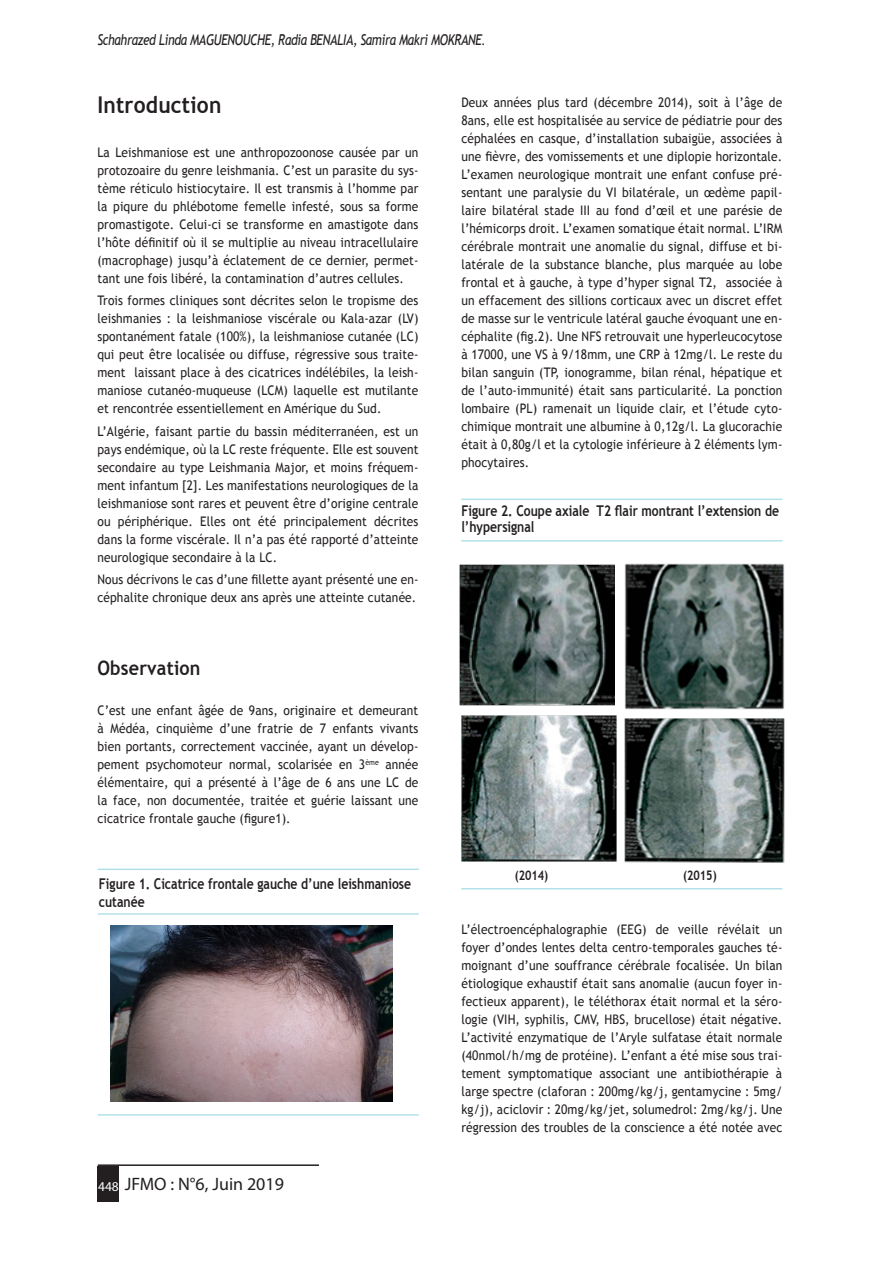
<style>
.page{position:relative;width:893px;height:1263px;background:#fff}
.page>*{position:absolute;margin:0;border:0;box-sizing:border-box;transform-origin:0 0}
.t1{font:700 23.1px "Trebuchet MS";letter-spacing:.01em;color:#231f20;scale:.91 1}
.t2{font:700 19.8px "Trebuchet MS";letter-spacing:.01em;color:#231f20;scale:.91 1}
.t3{font:18px "Myriad Pro";color:#231f20}
.t4{font:700 14.85px/18px "Trebuchet MS";color:#231f20;scale:.82 1}
.t5{font:italic 14.85px "Trebuchet MS";letter-spacing:-.03em;color:#231f20;scale:.82 1}
.t6{font:13.2px/18px "Trebuchet MS";letter-spacing:.01em;color:#231f20;text-align:justify;scale:.91 1}
.t7{font:700 13.2px "Trebuchet MS";color:#231f20;scale:.83 1}
.s1{font-family:"Myriad Pro";font-style:normal}
.s2{font-size:13.5px;color:#fff}
</style>
<div class="page">
<div style="left:98px;top:1166px;width:21px;height:36px;background:#231f20"></div>
<hr style="left:98px;top:1164px;width:221px;height:2px;background:#231f20">
<img style="left:110px;top:925px;width:282px;height:177px">
<hr style="left:461px;top:499px;width:321px;height:1px;background:#b3e1e9">
<hr style="left:98px;top:868px;width:321px;height:2px;background:#b3e1e9">
<hr style="left:98px;top:913px;width:321px;height:2px;background:#b3e1e9">
<hr style="left:98px;top:1114px;width:321px;height:2px;background:#b3e1e9">
<img style="left:459px;top:564px;width:156px;height:142px">
<img style="left:461px;top:715px;width:156px;height:147px">
<img style="left:624px;top:563px;width:161px;height:147px">
<img style="left:624px;top:718px;width:161px;height:145px">
<hr style="left:461px;top:540px;width:321px;height:2px;background:#b3e1e9">
<hr style="left:461px;top:888px;width:321px;height:1px;background:#b3e1e9">
<p class="t5" style="left:97px;top:31px;width:474px">Schahrazed Linda MAGUENOUCHE, Radia BENALIA, Samira Makri MOKRANE<span class="s1">.</span></p>
<p class="t1" style="left:97px;top:90px;width:138px">Introduction</p>
<p class="t6" style="left:97px;top:144px;width:354px">La Leishmaniose est une anthropozoonose causée par un protozoaire du genre leishmania. C’est un parasite du sys&shy;tème réticulo histiocytaire. Il est transmis à l’homme par la piqure du phlébotome femelle infesté, sous sa forme promastigote. Celui-ci se transforme en amastigote dans l’hôte définitif où il se multiplie au niveau intracellulaire (macrophage) jusqu’à éclatement de ce dernier, permet&shy;tant une fois libéré, la contamination d’autres cellules.</p>
<p class="t6" style="left:97px;top:292px;width:354px">Trois formes cliniques sont décrites selon le tropisme des leishmanies : la leishmaniose viscérale ou Kala-azar (LV) spontanément fatale (100%), la leishmaniose cutanée (LC) qui peut être localisée ou diffuse, régressive sous traite&shy;ment laissant place à des cicatrices indélébiles, la leish&shy;maniose cutanéo-muqueuse (LCM) laquelle est mutilante et rencontrée essentiellement en Amérique du Sud.</p>
<p class="t6" style="left:97px;top:422px;width:354px">L’Algérie, faisant partie du bassin méditerranéen, est un pays endémique, où la LC reste fréquente. Elle est souvent secondaire au type Leishmania Major, et moins fréquem&shy;ment infantum [2]. Les manifestations neurologiques de la leishmaniose sont rares et peuvent être d’origine centrale ou périphérique. Elles ont été principalement décrites dans la forme viscérale. Il n’a pas été rapporté d’atteinte neurologique secondaire à la LC.</p>
<p class="t6" style="left:97px;top:570px;width:354px">Nous décrivons le cas d’une fillette ayant présenté une en&shy;céphalite chronique deux ans après une atteinte cutanée.</p>
<p class="t2" style="left:97px;top:655px;width:115px">Observation</p>
<p class="t6" style="left:97px;top:701px;width:354px">C’est une enfant âgée de 9ans, originaire et demeurant à Médéa, cinquième d’une fratrie de 7 enfants vivants bien portants, correctement vaccinée, ayant un dévelop&shy;pement psychomoteur normal, scolarisée en 3<sup>ème</sup> année élémentaire, qui a présenté à l’âge de 6 ans une LC de la face, non documentée, traitée et guérie laissant une cicatrice frontale gauche (figure1).</p>
<p class="t4" style="left:99px;top:875px;width:382px">Figure 1. Cicatrice frontale gauche d’une leishmaniose cutanée</p>
<p class="t3" style="left:98px;top:1173px;width:187px"><span class="s2">448</span> JFMO : N°6, Juin 2019</p>
<p class="t6" style="left:461px;top:93px;width:354px">Deux années plus tard (décembre 2014), soit à l’âge de 8ans, elle est hospitalisée au service de pédiatrie pour des céphalées en casque, d’installation subaigüe, associées à une fièvre, des vomissements et une diplopie horizontale.<br>L’examen neurologique montrait une enfant confuse pré&shy;sentant une paralysie du VI bilatérale, un œdème papil&shy;laire bilatéral stade III au fond d’œil et une parésie de l’hémicorps droit. L’examen somatique était normal. L’IRM cérébrale montrait une anomalie du signal, diffuse et bi&shy;latérale de la substance blanche, plus marquée au lobe frontal et à gauche, à type d’hyper signal T2, associée à un effacement des sillions corticaux avec un discret effet de masse sur le ventricule latéral gauche évoquant une en&shy;céphalite (fig.2). Une NFS retrouvait une hyperleucocytose à 17000, une VS à 9/18mm, une CRP à 12mg/l. Le reste du bilan sanguin (TP, ionogramme, bilan rénal, hépatique et de l’auto-immunité) était sans particularité. La ponction lombaire (PL) ramenait un liquide clair, et l’étude cyto&shy;chimique montrait une albumine à 0,12g/l. La glucorachie était à 0,80g/l et la cytologie inférieure à 2 éléments lym&shy;phocytaires.</p>
<p class="t4" style="left:461px;top:503px;width:389px;line-height:16.2px">Figure 2. Coupe axiale T2 flair montrant l’extension de l’hypersignal</p>
<p class="t7" style="left:515px;top:866px;width:42px">(2014)</p>
<p class="t7" style="left:683px;top:866px;width:42px">(2015)</p>
<p class="t6" style="left:461px;top:920px;width:354px">L’électroencéphalographie (EEG) de veille révélait un foyer d’ondes lentes delta centro-temporales gauches té&shy;moignant d’une souffrance cérébrale focalisée. Un bilan étiologique exhaustif était sans anomalie (aucun foyer in&shy;fectieux apparent), le téléthorax était normal et la séro&shy;logie (VIH, syphilis, CMV, HBS, brucellose) était négative.<br>L’activité enzymatique de l’Aryle sulfatase était normale (40nmol/h/mg de protéine). L’enfant a été mise sous trai&shy;tement symptomatique associant une antibiothérapie à large spectre (claforan : 200mg/kg/j, gentamycine : 5mg/ kg/j), aciclovir : 20mg/kg/jet, solumedrol: 2mg/kg/j. Une régression des troubles de la conscience a été notée avec</p>
</div>
